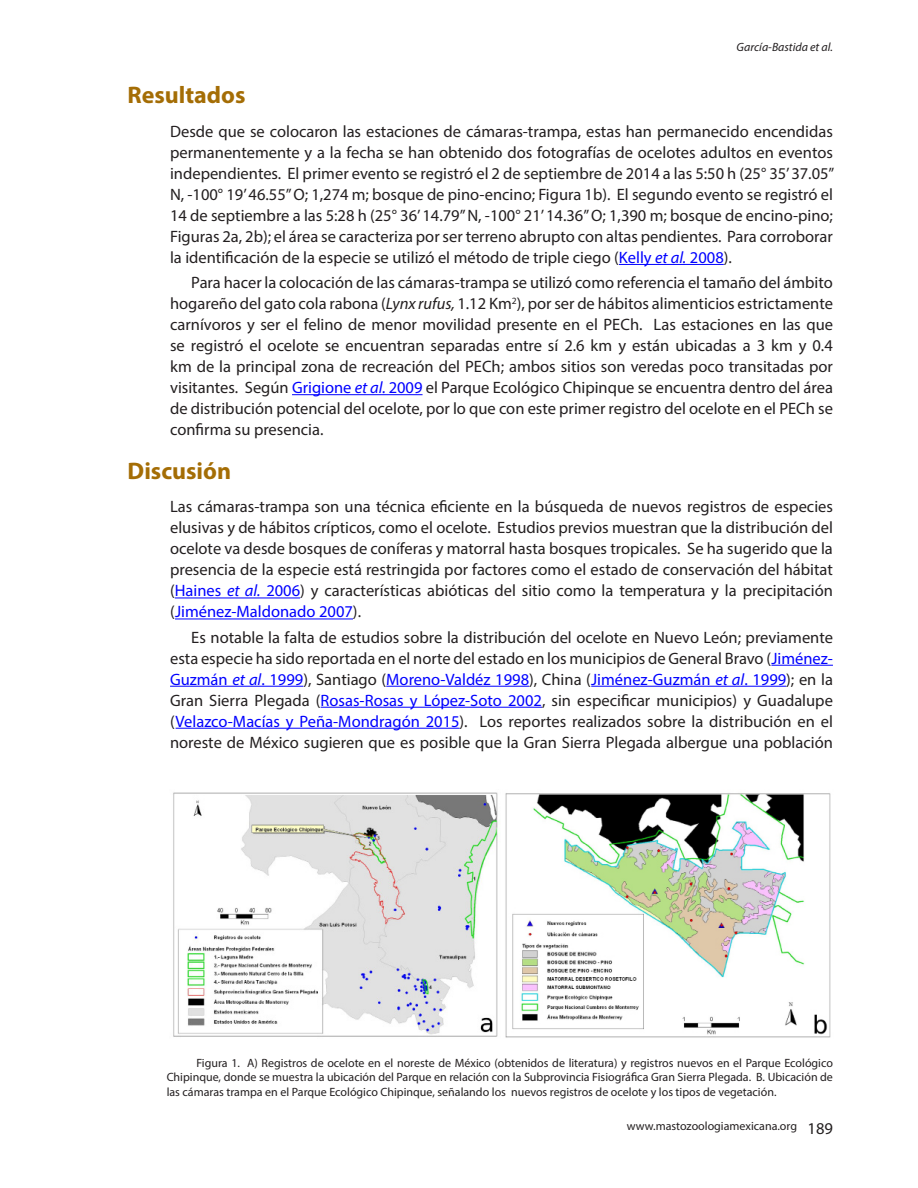
<style>
.page{position:relative;width:918px;height:1188px;background:#fff}
.page>*{position:absolute;margin:0;border:0;box-sizing:border-box;transform-origin:0 0}
.t1{font:700 24px "Myriad Pro";color:#a46d05}
.t2{font:16.5px/21px "Myriad Pro";color:#231f20;text-align:justify}
.t3{font:12px/14.4px "Myriad Pro";color:#231f20;text-align:justify}
.t4{font:italic 12px "Myriad Pro";color:#231f20}
.s1{color:#00f}
.s2{font-style:italic;color:#00f}
.s3{font-style:italic}
.s4{font-size:16.5px}
</style>
<div class="page">
<hr style="left:619px;top:264px;width:105px;height:1px;background:#00f">
<hr style="left:292px;top:394px;width:131px;height:1px;background:#00f">
<hr style="left:175px;top:598px;width:125px;height:1px;background:#00f">
<hr style="left:175px;top:619px;width:178px;height:1px;background:#00f">
<hr style="left:771px;top:665px;width:62px;height:1px;background:#00f">
<hr style="left:170px;top:686px;width:133px;height:1px;background:#00f">
<hr style="left:386px;top:686px;width:143px;height:1px;background:#00f">
<hr style="left:591px;top:686px;width:195px;height:1px;background:#00f">
<hr style="left:321px;top:707px;width:221px;height:1px;background:#00f">
<hr style="left:176px;top:728px;width:284px;height:1px;background:#00f">
<img style="left:173px;top:792px;width:658px;height:246px">
<p class="t4" style="left:737px;top:40px;width:98px">García-Bastida et al.</p>
<h1 class="t1" style="left:128px;top:79px;width:119px">Resultados</h1>
<p class="t2" style="left:170px;top:121px;width:666px">Desde que se colocaron las estaciones de cámaras-trampa, estas han permanecido encendidas permanentemente y a la fecha se han obtenido dos fotografías de ocelotes adultos en eventos independientes. El primer evento se registró el 2 de septiembre de 2014 a las 5:50 h (25° 35’ 37.05” N, -100° 19’ 46.55” O; 1,274 m; bosque de pino-encino; Figura 1b). El segundo evento se registró el 14 de septiembre a las 5:28 h (25° 36’ 14.79” N, -100° 21’ 14.36” O; 1,390 m; bosque de encino-pino; Figuras 2a, 2b); el área se caracteriza por ser terreno abrupto con altas pendientes. Para corroborar la identificación de la especie se utilizó el método de triple ciego (<span class="s1">Kelly</span> <span class="s2">et al.</span> <span class="s1">2008</span>).</p>
<p class="t2" style="left:170px;top:272px;width:664px;text-indent:21px">Para hacer la colocación de las cámaras-trampa se utilizó como referencia el tamaño del ámbito hogareño del gato cola rabona (<span class="s3">Lynx rufus,</span> 1.12 Km<sup>2</sup>), por ser de hábitos alimenticios estrictamente carnívoros y ser el felino de menor movilidad presente en el PECh. Las estaciones en las que se registró el ocelote se encuentran separadas entre sí 2.6 km y están ubicadas a 3 km y 0.4 km de la principal zona de recreación del PECh; ambos sitios son veredas poco transitadas por visitantes. Según <span class="s1">Grigione</span> <span class="s2">et al.</span> <span class="s1">2009</span> el Parque Ecológico Chipinque se encuentra dentro del área de distribución potencial del ocelote, por lo que con este primer registro del ocelote en el PECh se confirma su presencia.</p>
<h1 class="t1" style="left:128px;top:455px;width:105px">Discusión</h1>
<p class="t2" style="left:170px;top:496px;width:664px">Las cámaras-trampa son una técnica eficiente en la búsqueda de nuevos registros de especies elusivas y de hábitos crípticos, como el ocelote. Estudios previos muestran que la distribución del ocelote va desde bosques de coníferas y matorral hasta bosques tropicales. Se ha sugerido que la presencia de la especie está restringida por factores como el estado de conservación del hábitat (<span class="s1">Haines</span> <span class="s2">et al.</span> <span class="s1">2006</span>) y características abióticas del sitio como la temperatura y la precipitación (<span class="s1">Jiménez-Maldonado 2007</span>).</p>
<p class="t2" style="left:170px;top:626px;width:664px;text-indent:21px">Es notable la falta de estudios sobre la distribución del ocelote en Nuevo León; previamente esta especie ha sido reportada en el norte del estado en los municipios de General Bravo (<span class="s1">Jiménez-Guzmán</span> <span class="s2">et al</span><span class="s1">. 1999</span>), Santiago (<span class="s1">Moreno-Valdéz 1998</span>), China (<span class="s1">Jiménez-Guzmán</span> <span class="s2">et al</span><span class="s1">. 1999</span>); en la Gran Sierra Plegada (<span class="s1">Rosas-Rosas y López-Soto 2002</span>, sin especificar municipios) y Guadalupe (<span class="s1">Velazco-Macías y Peña-Mondragón 2015</span>). Los reportes realizados sobre la distribución en el noreste de México sugieren que es posible que la Gran Sierra Plegada albergue una población</p>
<p class="t3" style="left:167px;top:1056px;width:668px;text-indent:30px">Figura 1. A) Registros de ocelote en el noreste de México (obtenidos de literatura) y registros nuevos en el Parque Ecológico Chipinque, donde se muestra la ubicación del Parque en relación con la Subprovincia Fisiográfica Gran Sierra Plegada. B. Ubicación de las cámaras trampa en el Parque Ecológico Chipinque, señalando los nuevos registros de ocelote y los tipos de vegetación.</p>
<p class="t3" style="left:627px;top:1118px;width:208px">www.mastozoologiamexicana.org <span class="s4">189</span></p>
</div>
